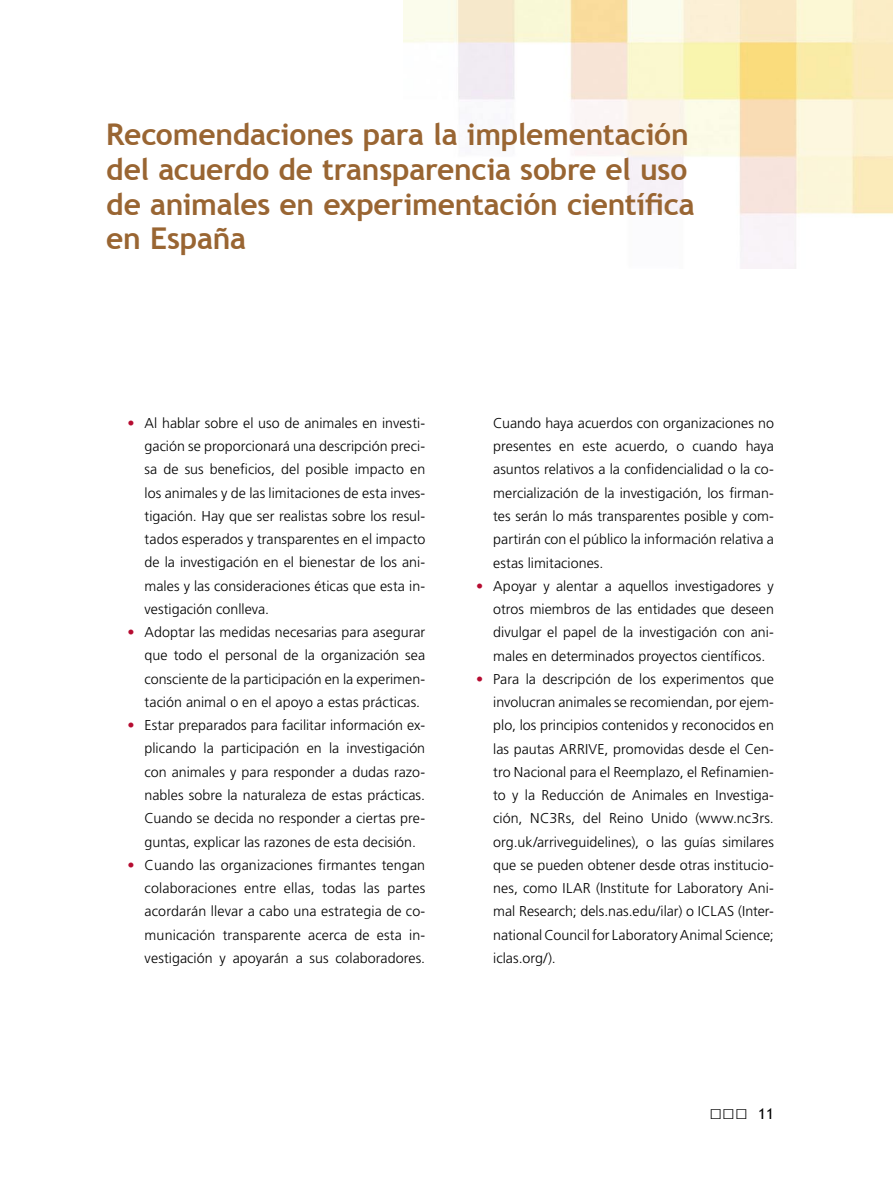
<style>
.page{position:relative;width:893px;height:1191px;background:#fff}
.page>*{position:absolute;margin:0;border:0;box-sizing:border-box;transform-origin:0 0}
.t1{font:700 30px/34.5px "Trebuchet MS";letter-spacing:-.01em;color:#996532}
.t2{font:21px "Trebuchet MS";color:#000}
.t3{font:300 14.25px/23.2px "Frutiger";color:#000;text-align:justify}
.s1{color:#b60c31}
.s2{font-size:15px}
</style>
<div class="page">
<img style="left:404px;top:0;width:489px;height:269px">
<h1 class="t1" style="left:106px;top:118px;width:590px">Recomendaciones para la implementación del acuerdo de transparencia sobre el uso de animales en experimentación científica en España</h1>
<p class="t3" style="left:145px;top:411px;width:282px;text-indent:-17px"><span class="s1">•</span> Al hablar sobre el uso de animales en investi&shy;gación se proporcionará una descripción preci&shy;sa de sus beneficios, del posible impacto en los animales y de las limitaciones de esta inves&shy;tigación. Hay que ser realistas sobre los resul&shy;tados esperados y transparentes en el impacto de la investigación en el bienestar de los ani&shy;males y las consideraciones éticas que esta in&shy;vestigación conlleva.</p>
<p class="t3" style="left:145px;top:620px;width:282px;text-indent:-17px"><span class="s1">•</span> Adoptar las medidas necesarias para asegurar que todo el personal de la organización sea consciente de la participación en la experimen&shy;tación animal o en el apoyo a estas prácticas.</p>
<p class="t3" style="left:145px;top:713px;width:282px;text-indent:-17px"><span class="s1">•</span> Estar preparados para facilitar información ex&shy;plicando la participación en la investigación con animales y para responder a dudas razo&shy;nables sobre la naturaleza de estas prácticas.<br>Cuando se decida no responder a ciertas pre&shy;guntas, explicar las razones de esta decisión.</p>
<p class="t3" style="left:145px;top:853px;width:282px;text-indent:-17px"><span class="s1">•</span> Cuando las organizaciones firmantes tengan colaboraciones entre ellas, todas las partes acordarán llevar a cabo una estrategia de co&shy;municación transparente acerca de esta in&shy;vestigación y apoyarán a sus colaboradores.</p>
<p class="t3" style="left:493px;top:411px;width:282px">Cuando haya acuerdos con organizaciones no presentes en este acuerdo, o cuando haya asuntos relativos a la confidencialidad o la co&shy;mercialización de la investigación, los firman&shy;tes serán lo más transparentes posible y com&shy;partirán con el público la información relativa a estas limitaciones.</p>
<p class="t3" style="left:493px;top:574px;width:282px;text-indent:-17px"><span class="s1">•</span> Apoyar y alentar a aquellos investigadores y otros miembros de las entidades que deseen divulgar el papel de la investigación con ani&shy;males en determinados proyectos científicos.</p>
<p class="t3" style="left:493px;top:667px;width:282px;text-indent:-17px"><span class="s1">•</span> Para la descripción de los experimentos que involucran animales se recomiendan, por ejem&shy;plo, los principios contenidos y reconocidos en las pautas ARRIVE, promovidas desde el Cen&shy;tro Nacional para el Reemplazo, el Refinamien&shy;to y la Reducción de Animales en Investiga&shy;ción, NC3Rs, del Reino Unido (www.nc3rs. org.uk/arriveguidelines), o las guías similares que se pueden obtener desde otras institucio&shy;nes, como ILAR (Institute for Laboratory Ani&shy;mal Research; dels.nas.edu/ilar) o ICLAS (Inter&shy;national Council for Laboratory Animal Science; iclas.org/).</p>
<h2 class="t2" style="left:710px;top:1098px;width:66px">□□□ <span class="s2">11</span></h2>
</div>
